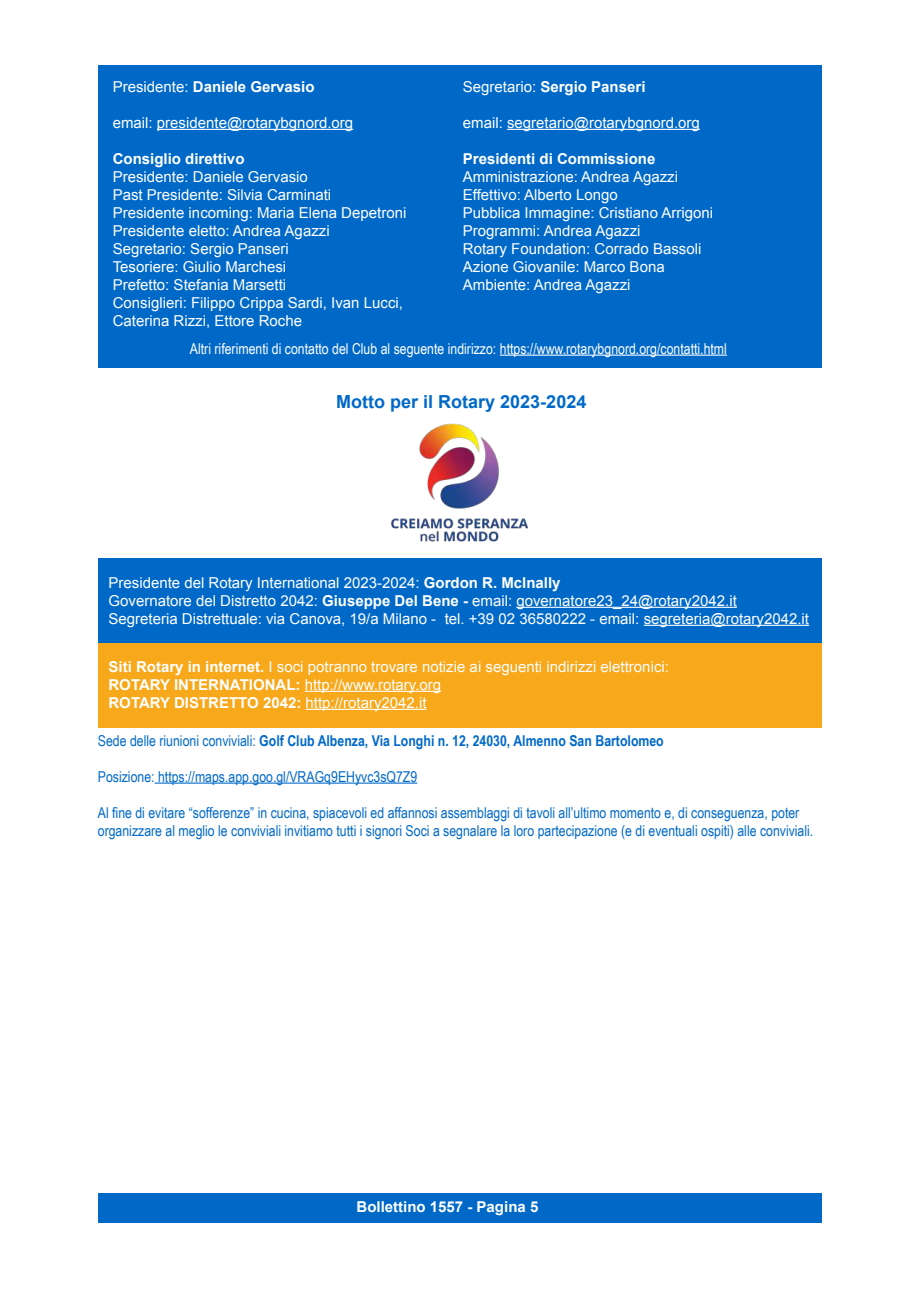
<style>
.page{position:relative;width:919px;height:1289px;background:#fff}
.page>*{position:absolute;margin:0;border:0;box-sizing:border-box;transform-origin:0 0}
.t1{font:700 18px "Arial";color:#0069c8}
.t2{font:15px/18px "Arial";color:#fff}
.t3{font:15px/18px "Arial Narrow";color:#0069c8}
.t4{font:700 15px "Arial";color:#fff}
.t5{font:15px "Arial Narrow";color:#fff}
.t6{font:700 15px "Arial Narrow";color:#0069c8}
.s1{font-weight:400}
.s2{font-weight:700}
</style>
<div class="page">
<div style="left:98px;top:1193px;width:723px;height:29px;background:#0069c8"></div>
<div style="left:98px;top:66px;width:723px;height:302px;background:#0069c8"></div>
<div style="left:98px;top:559px;width:723px;height:84px;background:#0069c8"></div>
<div style="left:98px;top:643px;width:723px;height:84px;background:#f7a81b"></div>
<img style="left:391px;top:423px;width:137px;height:119px">
<hr style="left:157px;top:129px;width:196px;height:1px;background:#fff">
<hr style="left:507px;top:129px;width:193px;height:1px;background:#fff">
<hr style="left:155px;top:782px;width:262px;height:1px;background:#0069c8">
<hr style="left:500px;top:354px;width:227px;height:2px;background:#fff">
<hr style="left:516px;top:606px;width:220px;height:2px;background:#fff">
<hr style="left:643px;top:624px;width:166px;height:2px;background:#fff">
<hr style="left:305px;top:690px;width:136px;height:2px;background:#fff">
<hr style="left:305px;top:708px;width:121px;height:2px;background:#fff">
<p class="t4" style="left:113px;top:77px;width:203px"><span class="s1">Presidente:</span> Daniele Gervasio</p>
<p class="t2" style="left:113px;top:114px;width:242px">email: presidente@rotarybgnord.org</p>
<p class="t4" style="left:113px;top:149px;width:133px">Consiglio direttivo</p>
<p class="t2" style="left:113px;top:168px;width:295px">Presidente: Daniele Gervasio<br>Past Presidente: Silvia Carminati Presidente incoming: Maria Elena Depetroni Presidente eletto: Andrea Agazzi Segretario: Sergio Panseri<br>Tesoriere: Giulio Marchesi<br>Prefetto: Stefania Marsetti<br>Consiglieri: Filippo Crippa Sardi, Ivan Lucci, Caterina Rizzi, Ettore Roche</p>
<p class="t4" style="left:463px;top:77px;width:184px"><span class="s1">Segretario:</span> Sergio Panseri</p>
<p class="t2" style="left:463px;top:114px;width:238px">email: segretario@rotarybgnord.org</p>
<p class="t4" style="left:463px;top:149px;width:194px">Presidenti di Commissione</p>
<p class="t2" style="left:463px;top:168px;width:252px">Amministrazione: Andrea Agazzi<br>Effettivo: Alberto Longo<br>Pubblica Immagine: Cristiano Arrigoni<br>Programmi: Andrea Agazzi<br>Rotary Foundation: Corrado Bassoli<br>Azione Giovanile: Marco Bona<br>Ambiente: Andrea Agazzi</p>
<p class="t5" style="left:190px;top:337px;width:538px">Altri riferimenti di contatto del Club al seguente indirizzo: https://www.rotarybgnord.org/contatti.html</p>
<p class="t1" style="left:336px;top:390px;width:252px">Motto per il Rotary 2023-2024</p>
<p class="t2" style="left:108px;top:573px;width:702px">Presidente del Rotary International 2023-2024: <span class="s2">Gordon R. Mclnally<br></span>Governatore del Distretto 2042: <span class="s2">Giuseppe Del Bene -</span> email: governatore23_24@rotary2042.it<br>Segreteria Distrettuale: via Canova, 19/a Milano - tel. +39 02 36580222 - email: segreteria@rotary2042.it</p>
<p class="t2" style="left:108px;top:657px;width:562px"><span class="s2">Siti Rotary in internet.</span> I soci potranno trovare notizie ai seguenti indirizzi elettronici:<br><span class="s2">ROTARY INTERNATIONAL:</span> http://www.rotary.org<br><span class="s2">ROTARY DISTRETTO 2042:</span> http://rotary2042.it</p>
<p class="t6" style="left:98px;top:728px;width:567px"><span class="s1">Sede delle riunioni conviviali:</span> Golf Club Albenza, Via Longhi n. 12, 24030, Almenno San Bartolomeo</p>
<p class="t3" style="left:98px;top:766px;width:321px">Posizione: https://maps.app.goo.gl/VRAGq9EHyvc3sQ7Z9</p>
<p class="t3" style="left:98px;top:802px;width:717px">Al fine di evitare “sofferenze” in cucina, spiacevoli ed affannosi assemblaggi di tavoli all’ultimo momento e, di conseguenza, poter organizzare al meglio le conviviali invitiamo tutti i signori Soci a segnalare la loro partecipazione (e di eventuali ospiti) alle conviviali.</p>
<p class="t4" style="left:356px;top:1197px;width:183px">Bollettino 1557 - Pagina 5</p>
</div>
